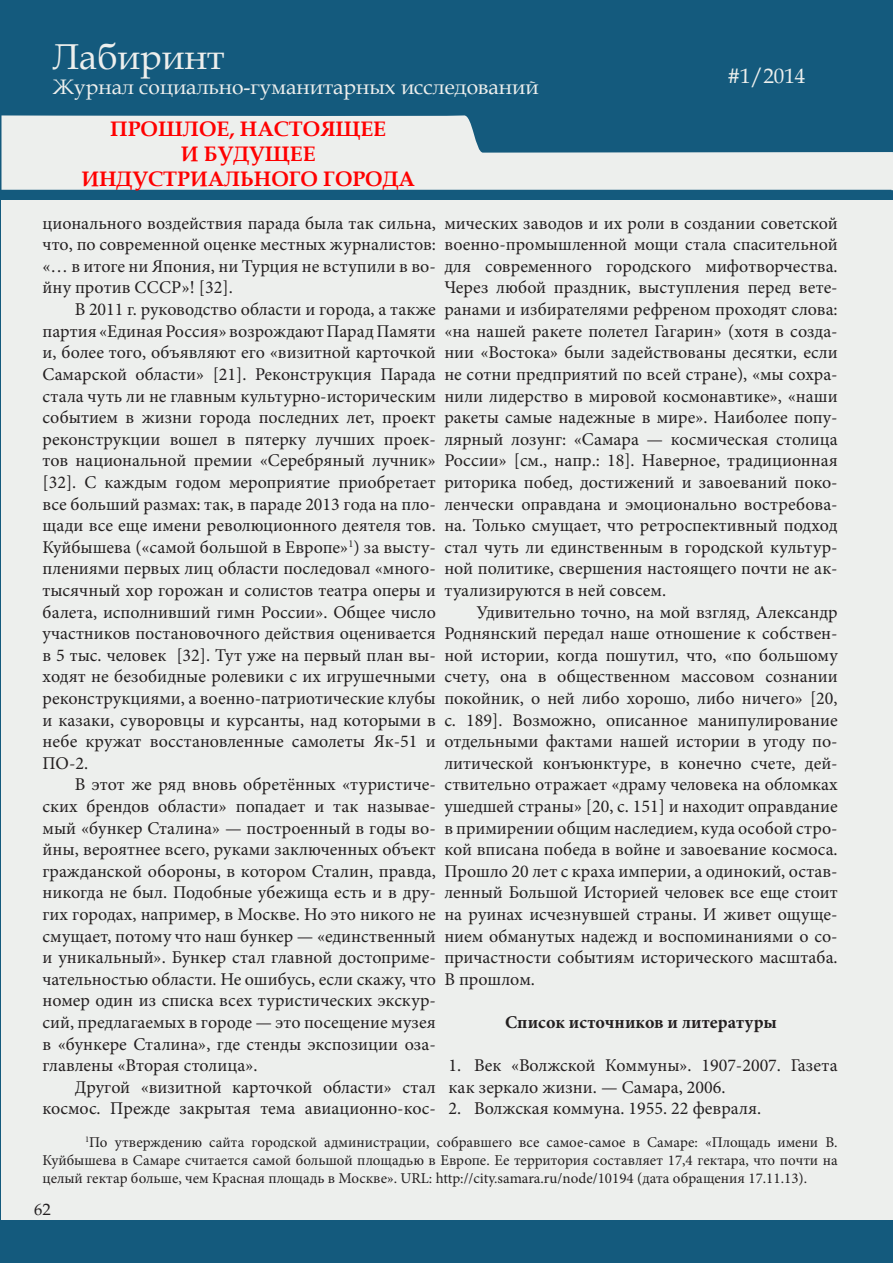
<style>
.page{position:relative;width:893px;height:1263px;background:#fff}
.page>*{position:absolute;margin:0;border:0;box-sizing:border-box;transform-origin:0 0}
.t1{font:36px "Book Antiqua";color:#edefed}
.t2{font:21px "Book Antiqua";color:#edefed}
.t3{font:700 21px/25.2px "Book Antiqua";color:#f00;text-align:center}
.список_нум{font:18px/21.6px "Minion Pro";color:#231f20;text-align:justify}
.t4{font:700 18px "Minion Pro";color:#231f20}
.t5{font:16.5px "Book Antiqua";color:#231f20}
.t6{font:15px/18px "Minion Pro";color:#231f20;text-align:justify}
</style>
<div class="page">
<div style="left:1px;top:0;width:892px;height:1262px;background:#145a7d"></div>
<div style="left:2px;top:200px;width:891px;height:1020px;background:#edefed"></div>
<svg style="left:2px;top:115px;width:889px;height:75px;fill:#edefed"></svg>
<svg style="left:891px;top:152px;width:2px;height:1111px"></svg>
<h1 class="t1" style="left:53px;top:31px;width:173px">Лабиринт</h1>
<p class="t2" style="left:53px;top:72px;width:487px">Журнал социально-гуманитарных исследований</p>
<p class="t2" style="left:727px;top:61px;width:79px">#1/2014</p>
<p class="t3" style="left:81px;top:116px;width:335px">ПРОШЛОЕ, НАСТОЯЩЕЕ<br>И БУДУЩЕЕ<br>ИНДУСТРИАЛЬНОГО ГОРОДА</p>
<p class="список_нум" style="left:43px;top:212px;width:395px">ционального воздействия парада была так сильна, что, по современной оценке местных журналистов: «… в итоге ни Япония, ни Турция не вступили в во&shy;йну против СССР»! [32].</p>
<p class="список_нум" style="left:43px;top:299px;width:395px;text-indent:32px">В 2011 г. руководство области и города, а также партия «Единая Россия» возрождают Парад Памяти и, более того, объявляют его «визитной карточкой Самарской области» [21]. Реконструкция Парада стала чуть ли не главным культурно-историческим событием в жизни города последних лет, проект реконструкции вошел в пятерку лучших проек&shy;тов национальной премии «Серебряный лучник» [32]. С каждым годом мероприятие приобретает все больший размах: так, в параде 2013 года на пло&shy;щади все еще имени революционного деятеля тов.<br>Куйбышева («самой большой в Европе»<sup>1</sup>) за высту&shy;плениями первых лиц области последовал «много&shy;тысячный хор горожан и солистов театра оперы и балета, исполнивший гимн России». Общее число участников постановочного действия оценивается в 5 тыс. человек [32]. Тут уже на первый план вы&shy;ходят не безобидные ролевики с их игрушечными реконструкциями, а военно-патриотические клубы и казаки, суворовцы и курсанты, над которыми в небе кружат восстановленные самолеты Як-51 и ПО-2.</p>
<p class="список_нум" style="left:43px;top:774px;width:395px;text-indent:32px">В этот же ряд вновь обретённых «туристиче&shy;ских брендов области» попадает и так называе&shy;мый «бункер Сталина» — построенный в годы во&shy;йны, вероятнее всего, руками заключенных объект гражданской обороны, в котором Сталин, правда, никогда не был. Подобные убежища есть и в дру&shy;гих городах, например, в Москве. Но это никого не смущает, потому что наш бункер — «единственный и уникальный». Бункер стал главной достоприме&shy;чательностью области. Не ошибусь, если скажу, что номер один из списка всех туристических экскур&shy;сий, предлагаемых в городе — это посещение музея в «бункере Сталина», где стенды экспозиции оза&shy;главлены «Вторая столица».</p>
<p class="список_нум" style="left:43px;top:1076px;width:395px;text-align:right">Другой «визитной карточкой области» стал космос. Прежде закрытая тема авиационно-кос-</p>
<p class="список_нум" style="left:444px;top:212px;width:395px">мических заводов и их роли в создании советской военно-промышленной мощи стала спасительной для современного городского мифотворчества.<br>Через любой праздник, выступления перед вете&shy;ранами и избирателями рефреном проходят слова: «на нашей ракете полетел Гагарин» (хотя в созда&shy;нии «Востока» были задействованы десятки, если не сотни предприятий по всей стране), «мы сохра&shy;нили лидерство в мировой космонавтике», «наши ракеты самые надежные в мире». Наиболее попу&shy;лярный лозунг: «Самара — космическая столица России» [см., напр.: 18]. Наверное, традиционная риторика побед, достижений и завоеваний поко&shy;ленчески оправдана и эмоционально востребова&shy;на. Только смущает, что ретроспективный подход стал чуть ли единственным в городской культур&shy;ной политике, свершения настоящего почти не ак&shy;туализируются в ней совсем.</p>
<p class="список_нум" style="left:444px;top:601px;width:395px;text-indent:32px">Удивительно точно, на мой взгляд, Александр Роднянский передал наше отношение к собствен&shy;ной истории, когда пошутил, что, «по большому счету, она в общественном массовом сознании покойник, о ней либо хорошо, либо ничего» [20, с. 189]. Возможно, описанное манипулирование отдельными фактами нашей истории в угоду по&shy;литической конъюнктуре, в конечно счете, дей&shy;ствительно отражает «драму человека на обломках ушедшей страны» [20, с. 151] и находит оправдание в примирении общим наследием, куда особой стро&shy;кой вписана победа в войне и завоевание космоса.<br>Прошло 20 лет с краха империи, а одинокий, остав&shy;ленный Большой Историей человек все еще стоит на руинах исчезнувшей страны. И живет ощуще&shy;нием обманутых надежд и воспоминаниями о со&shy;причастности событиям исторического масштаба.<br>В прошлом.</p>
<p class="t4" style="left:505px;top:1009px;width:273px">Список источников и литературы</p>
<p class="список_нум" style="left:449px;top:1055px;width:391px">1. Век «Волжской Коммуны». 1907-2007. Газета как зеркало жизни. — Самара, 2006.</p>
<p class="список_нум" style="left:449px;top:1098px;width:314px">2. Волжская коммуна. 1955. 22 февраля.</p>
<p class="t6" style="left:43px;top:1133px;width:797px;text-indent:43px"><sup>1</sup>По утверждению сайта городской администрации, собравшего все самое-самое в Самаре: «Площадь имени В.<br>Куйбышева в Самаре считается самой большой площадью в Европе. Ее территория составляет 17,4 гектара, что почти на целый гектар больше, чем Красная площадь в Москве». URL: http://city.samara.ru/node/10194 (дата обращения 17.11.13).</p>
<p class="t5" style="left:34px;top:1198px;width:18px">62</p>
</div>
